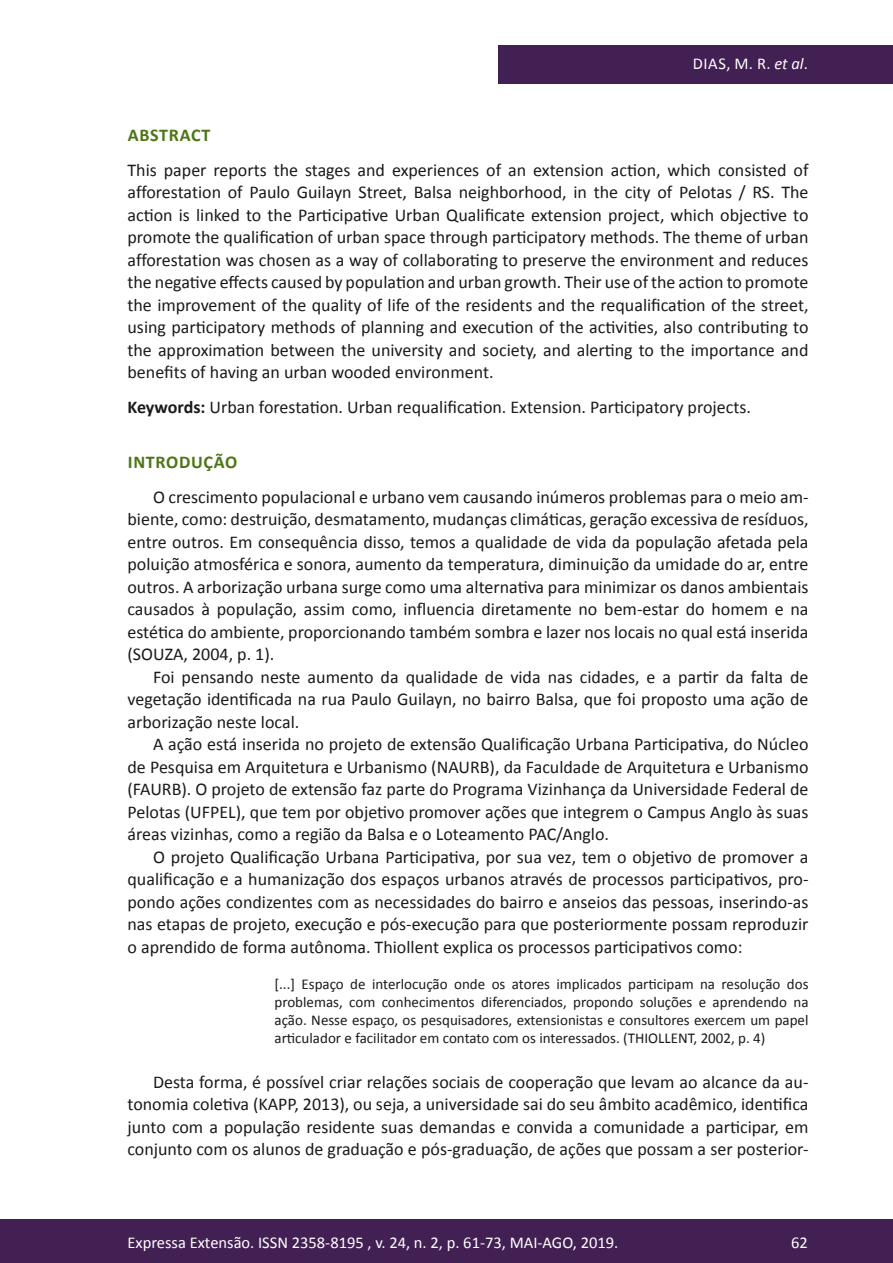
<style>
.page{position:relative;width:893px;height:1263px;background:#fff}
.page>*{position:absolute;margin:0;border:0;box-sizing:border-box;transform-origin:0 0}
.texto{font:18px/22.5px "Calibri";color:#1a1a1a;text-align:justify}
.subtitulo{font:700 18px "Calibri";letter-spacing:.04em;color:#4d7514}
.t1{font:16.5px "Calibri";color:#fff}
.citação{font:15px/18px "Calibri";color:#1a1a1a;text-align:justify}
.s1{font-style:italic}
.s2{font-weight:700}
</style>
<div class="page">
<div style="left:0;top:1219px;width:893px;height:44px;background:#422053"></div>
<div style="left:498px;top:45px;width:395px;height:39px;background:#422053"></div>
<p class="t1" style="left:693px;top:53px;width:117px">DIAS, M. R. <span class="s1">et al</span>.</p>
<p class="subtitulo" style="left:128px;top:124px;width:84px">ABSTRACT</p>
<p class="texto" style="left:128px;top:158px;width:683px">This paper reports the stages and experiences of an extension action, which consisted of afforestation of Paulo Guilayn Street, Balsa neighborhood, in the city of Pelotas / RS. The action is linked to the Participative Urban Qualificate extension project, which objective to promote the qualification of urban space through participatory methods. The theme of urban afforestation was chosen as a way of collaborating to preserve the environment and reduces the negative effects caused by population and urban growth. Their use of the action to promote the improvement of the quality of life of the residents and the requalification of the street, using participatory methods of planning and execution of the activities, also contributing to the approximation between the university and society, and alerting to the importance and benefits of having an urban wooded environment.</p>
<p class="texto" style="left:128px;top:395px;width:625px"><span class="s2">Keywords:</span> Urban forestation. Urban requalification. Extension. Participatory projects.</p>
<p class="subtitulo" style="left:128px;top:451px;width:111px">INTRODUÇÃO</p>
<p class="texto" style="left:128px;top:485px;width:683px;text-indent:26px">O crescimento populacional e urbano vem causando inúmeros problemas para o meio am&shy;biente, como: destruição, desmatamento, mudanças climáticas, geração excessiva de resíduos, entre outros. Em consequência disso, temos a qualidade de vida da população afetada pela poluição atmosférica e sonora, aumento da temperatura, diminuição da umidade do ar, entre outros. A arborização urbana surge como uma alternativa para minimizar os danos ambientais causados à população, assim como, influencia diretamente no bem-estar do homem e na estética do ambiente, proporcionando também sombra e lazer nos locais no qual está inserida (SOUZA, 2004, p. 1).</p>
<p class="texto" style="left:128px;top:665px;width:682px;text-indent:26px">Foi pensando neste aumento da qualidade de vida nas cidades, e a partir da falta de vegetação identificada na rua Paulo Guilayn, no bairro Balsa, que foi proposto uma ação de arborização neste local.</p>
<p class="texto" style="left:128px;top:733px;width:683px;text-indent:26px">A ação está inserida no projeto de extensão Qualificação Urbana Participativa, do Núcleo de Pesquisa em Arquitetura e Urbanismo (NAURB), da Faculdade de Arquitetura e Urbanismo (FAURB). O projeto de extensão faz parte do Programa Vizinhança da Universidade Federal de Pelotas (UFPEL), que tem por objetivo promover ações que integrem o Campus Anglo às suas áreas vizinhas, como a região da Balsa e o Loteamento PAC/Anglo.</p>
<p class="texto" style="left:128px;top:845px;width:683px;text-indent:26px">O projeto Qualificação Urbana Participativa, por sua vez, tem o objetivo de promover a qualificação e a humanização dos espaços urbanos através de processos participativos, pro&shy;pondo ações condizentes com as necessidades do bairro e anseios das pessoas, inserindo-as nas etapas de projeto, execução e pós-execução para que posteriormente possam reproduzir o aprendido de forma autônoma. Thiollent explica os processos participativos como:</p>
<p class="citação" style="left:274px;top:975px;width:535px">[...] Espaço de interlocução onde os atores implicados participam na resolução dos problemas, com conhecimentos diferenciados, propondo soluções e aprendendo na ação. Nesse espaço, os pesquisadores, extensionistas e consultores exercem um papel articulador e facilitador em contato com os interessados. (THIOLLENT, 2002, p. 4)</p>
<p class="texto" style="left:128px;top:1070px;width:683px;text-indent:26px">Desta forma, é possível criar relações sociais de cooperação que levam ao alcance da au&shy;tonomia coletiva (KAPP, 2013), ou seja, a universidade sai do seu âmbito acadêmico, identifica junto com a população residente suas demandas e convida a comunidade a participar, em conjunto com os alunos de graduação e pós-graduação, de ações que possam a ser posterior-</p>
<p class="t1" style="left:128px;top:1231px;width:492px">Expressa Extensão. ISSN 2358-8195 , v. 24, n. 2, p. 61-73, MAI-AGO, 2019.</p>
<p class="t1" style="left:791px;top:1231px;width:18px">62</p>
</div>
